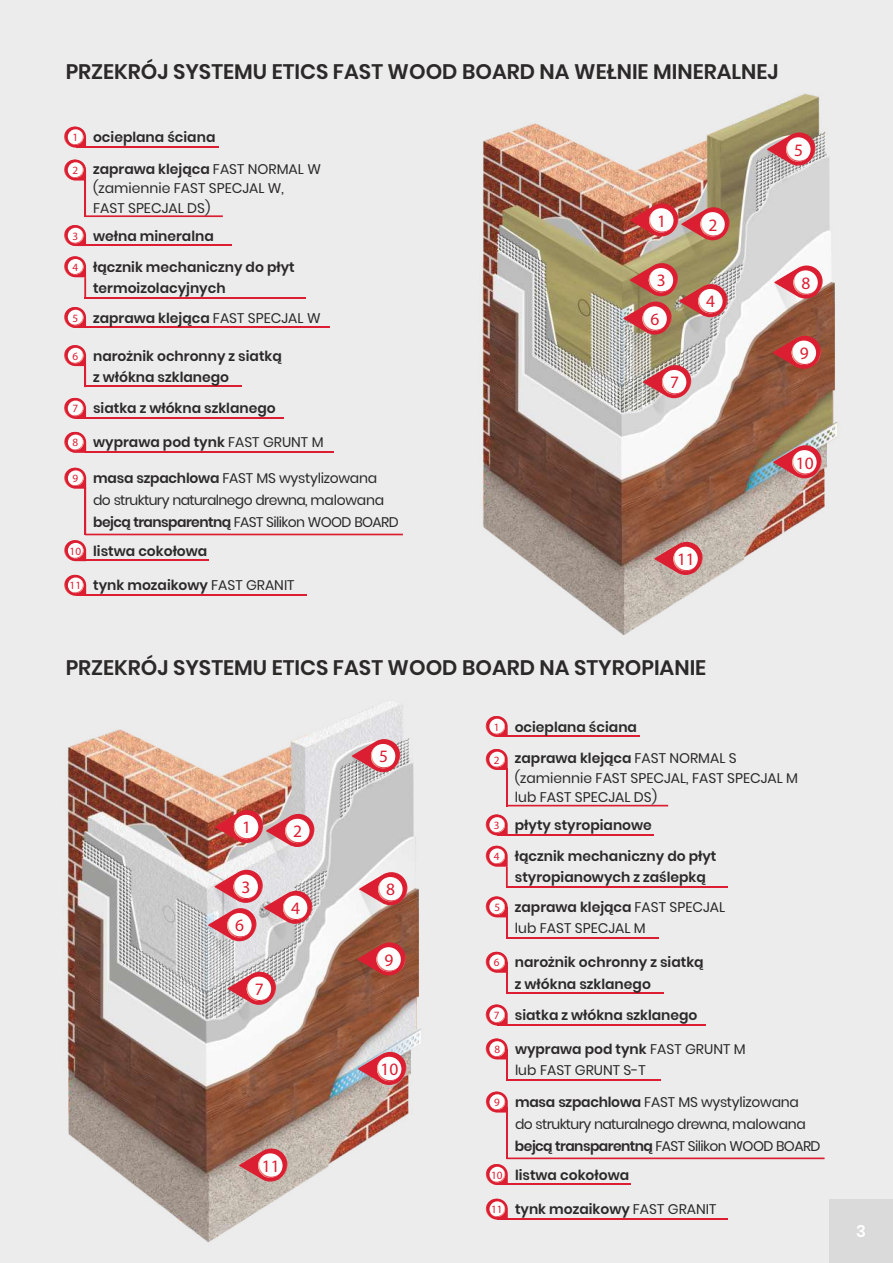
<style>
.page{position:relative;width:893px;height:1263px;background:#ececec}
.page>*{position:absolute;margin:0;border:0;box-sizing:border-box;transform-origin:0 0}
.t1{font:600 21px "Poppins";color:#2b2a29}
.t2{font:17.4px "Myriad Pro";color:#db1e31}
.t3{font:600 16.5px "Poppins";color:#fefefe}
.t4{font:600 13.95px/20.9px "Poppins";color:#2b2a29}
.t5{font:13.95px/19.6px "Poppins";color:#2b2a29}
.t6{font:13.95px/22.2px "Poppins";letter-spacing:-.045em;color:#2b2a29}
.t7{font:11.1px "Myriad Pro";color:#db1e31}
.s1{font-weight:600}
.s2{font-family:"Myriad Pro";font-weight:400;font-size:11.1px;color:#db1e31}
.s3{font-weight:400}
</style>
<div class="page">
<img style="left:67px;top:702px;width:354px;height:540px">
<img style="left:482px;top:93px;width:356px;height:542px">
<img style="left:629px;top:202px;width:24px;height:61px">
<img style="left:680px;top:240px;width:25px;height:23px">
<img style="left:630px;top:203px;width:100px;height:37px">
<img style="left:678px;top:335px;width:24px;height:7px">
<img style="left:766px;top:131px;width:24px;height:59px">
<svg style="left:767px;top:132px;width:48px;height:34px;background:#d38f90"></svg>
<img style="left:622px;top:300px;width:25px;height:59px">
<img style="left:623px;top:263px;width:104px;height:72px">
<img style="left:642px;top:364px;width:24px;height:59px">
<svg style="left:643px;top:365px;width:48px;height:33px;background:#d89396"></svg>
<img style="left:773px;top:264px;width:25px;height:59px">
<svg style="left:774px;top:265px;width:49px;height:34px"></svg>
<img style="left:772px;top:335px;width:24px;height:59px">
<svg style="left:772px;top:336px;width:49px;height:33px;background:#c66e6b"></svg>
<img style="left:772px;top:444px;width:25px;height:59px">
<svg style="left:773px;top:445px;width:48px;height:33px;background:#d0898a"></svg>
<img style="left:653px;top:541px;width:25px;height:59px">
<svg style="left:654px;top:542px;width:49px;height:33px;background:#d78f92"></svg>
<img style="left:214px;top:809px;width:24px;height:61px">
<img style="left:265px;top:847px;width:24px;height:23px">
<img style="left:215px;top:810px;width:99px;height:37px">
<img style="left:263px;top:941px;width:24px;height:8px">
<img style="left:351px;top:738px;width:24px;height:59px">
<svg style="left:352px;top:739px;width:48px;height:33px"></svg>
<img style="left:207px;top:907px;width:25px;height:59px">
<svg style="left:208px;top:870px;width:104px;height:71px"></svg>
<img style="left:227px;top:971px;width:24px;height:59px">
<svg style="left:228px;top:972px;width:48px;height:33px;background:#dc979d"></svg>
<img style="left:358px;top:871px;width:24px;height:59px">
<svg style="left:359px;top:872px;width:48px;height:33px"></svg>
<img style="left:357px;top:941px;width:24px;height:59px">
<svg style="left:357px;top:942px;width:49px;height:33px;background:#c76f6b"></svg>
<img style="left:357px;top:1051px;width:24px;height:59px">
<svg style="left:358px;top:1052px;width:48px;height:33px;background:#d9939a"></svg>
<img style="left:238px;top:1147px;width:24px;height:59px">
<svg style="left:239px;top:1148px;width:48px;height:33px;background:#d78e91"></svg>
<hr style="left:76px;top:146px;width:142px;height:2px;background:#db1e31">
<svg style="left:65px;top:127px;width:21px;height:21px"></svg>
<svg style="left:65px;top:160px;width:158px;height:57px"></svg>
<hr style="left:76px;top:244px;width:156px;height:2px;background:#db1e31">
<svg style="left:65px;top:225px;width:21px;height:21px"></svg>
<hr style="left:84px;top:326px;width:246px;height:2px;background:#db1e31">
<svg style="left:65px;top:307px;width:21px;height:21px"></svg>
<hr style="left:85px;top:385px;width:157px;height:2px;background:#db1e31">
<svg style="left:65px;top:345px;width:21px;height:22px"></svg>
<hr style="left:76px;top:417px;width:208px;height:2px;background:#db1e31">
<svg style="left:65px;top:398px;width:21px;height:21px"></svg>
<hr style="left:84px;top:297px;width:222px;height:2px;background:#db1e31">
<svg style="left:65px;top:256px;width:21px;height:21px"></svg>
<hr style="left:84px;top:277px;width:2px;height:21px;background:#db1e31">
<hr style="left:85px;top:451px;width:248px;height:2px;background:#db1e31">
<svg style="left:65px;top:432px;width:21px;height:21px"></svg>
<hr style="left:76px;top:594px;width:231px;height:2px;background:#db1e31">
<svg style="left:65px;top:575px;width:21px;height:21px"></svg>
<svg style="left:65px;top:468px;width:338px;height:93px"></svg>
<hr style="left:84px;top:483px;width:2px;height:52px;background:#db1e31">
<hr style="left:84px;top:356px;width:2px;height:31px;background:#db1e31">
<hr style="left:84px;top:179px;width:2px;height:38px;background:#db1e31">
<hr style="left:497px;top:735px;width:143px;height:2px;background:#db1e31">
<svg style="left:487px;top:716px;width:21px;height:21px"></svg>
<svg style="left:487px;top:749px;width:182px;height:57px"></svg>
<hr style="left:497px;top:834px;width:157px;height:1px;background:#db1e31">
<svg style="left:487px;top:814px;width:21px;height:21px"></svg>
<hr style="left:497px;top:1024px;width:208px;height:1px;background:#db1e31">
<svg style="left:487px;top:1004px;width:21px;height:21px"></svg>
<hr style="left:506px;top:886px;width:221px;height:2px;background:#db1e31">
<svg style="left:487px;top:846px;width:21px;height:21px"></svg>
<hr style="left:506px;top:867px;width:2px;height:20px;background:#db1e31">
<hr style="left:497px;top:1218px;width:231px;height:2px;background:#db1e31">
<svg style="left:487px;top:1199px;width:21px;height:21px"></svg>
<svg style="left:487px;top:1091px;width:338px;height:94px"></svg>
<hr style="left:506px;top:1107px;width:2px;height:52px;background:#db1e31">
<hr style="left:507px;top:992px;width:157px;height:2px;background:#db1e31">
<svg style="left:487px;top:952px;width:21px;height:21px"></svg>
<hr style="left:506px;top:962px;width:2px;height:32px;background:#db1e31">
<hr style="left:507px;top:937px;width:151px;height:1px;background:#db1e31">
<svg style="left:487px;top:896px;width:21px;height:21px"></svg>
<hr style="left:506px;top:907px;width:2px;height:31px;background:#db1e31">
<hr style="left:507px;top:1079px;width:154px;height:1px;background:#db1e31">
<svg style="left:487px;top:1038px;width:21px;height:21px"></svg>
<hr style="left:506px;top:1049px;width:2px;height:31px;background:#db1e31">
<hr style="left:506px;top:768px;width:2px;height:38px;background:#db1e31">
<div style="left:829px;top:1199px;width:64px;height:64px;background:#dadada"></div>
<h1 class="t1" style="left:66px;top:57px;width:714px">PRZEKRÓJ SYSTEMU ETICS FAST WOOD BOARD NA WEŁNIE MINERALNEJ</h1>
<p class="t4" style="left:93px;top:127px;width:124px">ocieplana ściana</p>
<p class="t5" style="left:93px;top:159px;width:229px"><span class="s1">zaprawa klejąca</span> FAST NORMAL W (zamiennie FAST SPECJAL W,<br>FAST SPECJAL DS)</p>
<p class="t4" style="left:93px;top:225px;width:122px">wełna mineralna</p>
<p class="t4" style="left:93px;top:256px;width:203px;text-indent:-21px"><span class="s2">4</span> łącznik mechaniczny do płyt termoizolacyjnych</p>
<p class="t4" style="left:93px;top:307px;width:229px">zaprawa klejąca <span class="s3">FAST SPECJAL W</span></p>
<p class="t4" style="left:93px;top:345px;width:190px">narożnik ochronny z siatką z włókna szklanego</p>
<p class="t4" style="left:93px;top:398px;width:184px">siatka z włókna szklanego</p>
<p class="t7" style="left:72px;top:438px;width:7px">8</p>
<p class="t7" style="left:72px;top:474px;width:7px">9</p>
<p class="t7" style="left:72px;top:133px;width:7px">1</p>
<p class="t7" style="left:72px;top:166px;width:7px">2</p>
<p class="t7" style="left:72px;top:231px;width:7px">3</p>
<p class="t7" style="left:72px;top:313px;width:7px">5</p>
<p class="t7" style="left:72px;top:351px;width:7px">6</p>
<p class="t7" style="left:72px;top:404px;width:7px">7</p>
<p class="t4" style="left:93px;top:432px;width:232px">wyprawa pod tynk <span class="s3">FAST GRUNT M</span></p>
<p class="t6" style="left:93px;top:467px;width:307px"><span class="s1">masa szpachlowa</span> FAST MS wystylizowana<br>do struktury naturalnego drewna, malowana <span class="s1">bejcą transparentną</span> FAST Silikon WOOD BOARD</p>
<p class="t7" style="left:70px;top:546px;width:13px">10</p>
<p class="t7" style="left:70px;top:581px;width:13px">11</p>
<p class="t4" style="left:93px;top:540px;width:116px">listwa cokołowa</p>
<p class="t4" style="left:93px;top:575px;width:203px">tynk mozaikowy <span class="s3">FAST GRANIT</span></p>
<p class="t2" style="left:657px;top:214px;width:10px">1</p>
<p class="t2" style="left:708px;top:218px;width:10px">2</p>
<p class="t2" style="left:657px;top:273px;width:10px">3</p>
<p class="t2" style="left:650px;top:312px;width:10px">6</p>
<p class="t2" style="left:670px;top:375px;width:10px">7</p>
<p class="t2" style="left:706px;top:294px;width:10px">4</p>
<p class="t2" style="left:677px;top:552px;width:19px">11</p>
<p class="t2" style="left:794px;top:143px;width:10px">5</p>
<p class="t2" style="left:801px;top:276px;width:10px">8</p>
<p class="t2" style="left:800px;top:346px;width:10px">9</p>
<p class="t2" style="left:796px;top:455px;width:19px">10</p>
<h1 class="t1" style="left:66px;top:653px;width:642px">PRZEKRÓJ SYSTEMU ETICS FAST WOOD BOARD NA STYROPIANIE</h1>
<p class="t2" style="left:242px;top:820px;width:10px">1</p>
<p class="t2" style="left:293px;top:824px;width:10px">2</p>
<p class="t2" style="left:242px;top:880px;width:10px">3</p>
<p class="t2" style="left:235px;top:918px;width:10px">6</p>
<p class="t2" style="left:255px;top:982px;width:10px">7</p>
<p class="t2" style="left:291px;top:901px;width:10px">4</p>
<p class="t2" style="left:262px;top:1159px;width:19px">11</p>
<p class="t2" style="left:379px;top:749px;width:10px">5</p>
<p class="t2" style="left:386px;top:882px;width:10px">8</p>
<p class="t2" style="left:385px;top:953px;width:10px">9</p>
<p class="t2" style="left:381px;top:1062px;width:19px">10</p>
<p class="t4" style="left:515px;top:716px;width:124px">ocieplana ściana</p>
<p class="t5" style="left:515px;top:748px;width:285px"><span class="s1">zaprawa klejąca</span> FAST NORMAL S (zamiennie FAST SPECJAL, FAST SPECJAL M lub FAST SPECJAL DS)</p>
<p class="t4" style="left:515px;top:815px;width:139px">płyty styropianowe</p>
<p class="t4" style="left:515px;top:846px;width:203px;text-indent:-21px"><span class="s2">4</span> łącznik mechaniczny do płyt styropianowych z zaślepką</p>
<p class="t5" style="left:515px;top:897px;width:212px;line-height:20.9px"><span class="s1">zaprawa klejąca</span> FAST SPECJAL lub FAST SPECJAL M</p>
<p class="t7" style="left:494px;top:722px;width:7px">1</p>
<p class="t7" style="left:494px;top:755px;width:7px">2</p>
<p class="t7" style="left:494px;top:821px;width:7px">3</p>
<p class="t7" style="left:494px;top:902px;width:7px">5</p>
<p class="t7" style="left:494px;top:958px;width:7px">6</p>
<p class="t4" style="left:515px;top:951px;width:190px;line-height:22.2px">narożnik ochronny z siatką z włókna szklanego</p>
<p class="t7" style="left:494px;top:1011px;width:7px">7</p>
<p class="t4" style="left:515px;top:1005px;width:184px">siatka z włókna szklanego</p>
<p class="t7" style="left:494px;top:1044px;width:7px">8</p>
<p class="t5" style="left:515px;top:1039px;width:232px;line-height:20.9px"><span class="s1">wyprawa pod tynk</span> FAST GRUNT M lub FAST GRUNT S-T</p>
<p class="t7" style="left:494px;top:1098px;width:7px">9</p>
<p class="t6" style="left:515px;top:1091px;width:307px"><span class="s1">masa szpachlowa</span> FAST MS wystylizowana<br>do struktury naturalnego drewna, malowana <span class="s1">bejcą transparentną</span> FAST Silikon WOOD BOARD</p>
<p class="t7" style="left:491px;top:1170px;width:13px">10</p>
<p class="t7" style="left:491px;top:1205px;width:13px">11</p>
<p class="t4" style="left:515px;top:1164px;width:116px">listwa cokołowa</p>
<p class="t4" style="left:515px;top:1199px;width:203px">tynk mozaikowy <span class="s3">FAST GRANIT</span></p>
<p class="t3" style="left:856px;top:1220px;width:11px">3</p>
</div>
